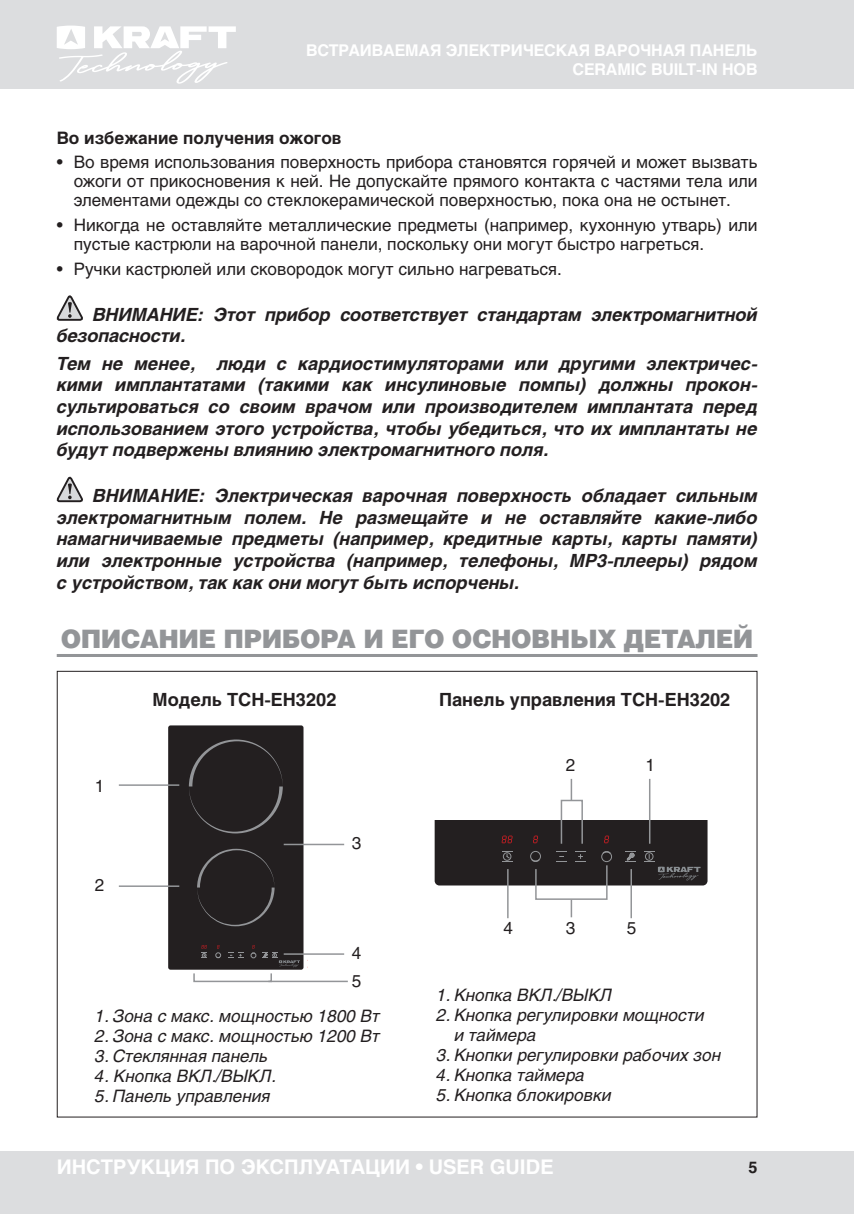
<style>
.page{position:relative;width:854px;height:1214px;background:#fff}
.page>*{position:absolute;margin:0;border:0;box-sizing:border-box;transform-origin:0 0}
.t1{font:25.4px "Helios Black C";letter-spacing:-.02em;color:#939598}
.t2{font:700 20px "Helios";color:#fff}
.t3{font:italic 700 18px/21.6px "Helios";color:#231f20;text-align:justify}
.t4{font:700 18px "Helios";color:#231f20}
.t5{font:17px/19px "Helios";color:#231f20;text-align:justify}
.t6{font:italic 17px/20px "Helios";color:#231f20}
.t7{font:700 17px "Helios";color:#231f20}
.t8{font:700 16px/19.2px "Helios";letter-spacing:-.01em;color:#fff;text-align:right}
.t9{font:700 16px "Helios";color:#231f20}
</style>
<div class="page">
<div style="left:0;top:0;width:853px;height:88px;background:#dcdddf"></div>
<div style="left:0;top:1151px;width:853px;height:62px;background:#dcdddf"></div>
<svg style="left:57px;top:26px;width:179px;height:58px"></svg>
<svg style="left:56px;top:295px;width:27px;height:26px"></svg>
<svg style="left:56px;top:476px;width:27px;height:27px"></svg>
<hr style="left:57px;top:654px;width:700px;height:3px;background:#939598">
<div style="left:168px;top:725px;width:135px;height:244px;background:#231f20;border-radius:2px"></div>
<svg style="left:197px;top:848px;width:77px;height:78px"></svg>
<svg style="left:189px;top:739px;width:94px;height:94px"></svg>
<svg style="left:228px;top:952px;width:15px;height:6px"></svg>
<svg style="left:215px;top:945px;width:6px;height:12px"></svg>
<svg style="left:201px;top:945px;width:6px;height:13px"></svg>
<svg style="left:251px;top:945px;width:5px;height:12px"></svg>
<svg style="left:262px;top:952px;width:38px;height:15px"></svg>
<hr style="left:119px;top:784px;width:60px;height:1px;background:#939598">
<hr style="left:283px;top:843px;width:61px;height:2px;background:#939598">
<hr style="left:283px;top:953px;width:61px;height:1px;background:#939598">
<hr style="left:119px;top:885px;width:60px;height:1px;background:#939598">
<div style="left:193px;top:972px;width:79px;height:10px;border:2px solid #939598"></div>
<hr style="left:268px;top:980px;width:80px;height:2px;background:#939598">
<hr style="left:648px;top:778px;width:2px;height:65px;background:#939598">
<hr style="left:507px;top:869px;width:1px;height:49px;background:#939598">
<hr style="left:630px;top:869px;width:1px;height:49px;background:#939598">
<div style="left:560px;top:799px;width:22px;height:45px;border:2px solid #939598"></div>
<hr style="left:570px;top:778px;width:2px;height:22px;background:#939598">
<svg style="left:434px;top:820px;width:273px;height:97px"></svg>
<p class="t8" style="left:306px;top:40px;width:453px">ВСТРАИВАЕМАЯ ЭЛЕКТРИЧЕСКАЯ ВАРОЧНАЯ ПАНЕЛЬ<br>CERAMIC BUILT-IN HOB</p>
<p class="t7" style="left:57px;top:128px;width:286px">Во избежание получения ожогов</p>
<p class="t5" style="left:74px;top:153px;width:685px;text-indent:-17px">• Во время использования поверхность прибора становятся горячей и может вызвать ожоги от прикосновения к ней. Не допускайте прямого контакта с частями тела или элементами одежды со стеклокерамической поверхностью, пока она не остынет.</p>
<p class="t5" style="left:74px;top:215px;width:685px;text-indent:-17px">• Никогда не оставляйте металлические предметы (например, кухонную утварь) или пустые кастрюли на варочной панели, поскольку они могут быстро нагреться.</p>
<p class="t5" style="left:57px;top:259px;width:506px">• Ручки кастрюлей или сковородок могут сильно нагреваться.</p>
<p class="t3" style="left:57px;top:303px;width:702px;text-indent:36px">ВНИМА НИЕ: Этот прибор соответствует стандартам электромагнитной безопасности.</p>
<p class="t3" style="left:57px;top:352px;width:702px">Тем не менее, люди с кардиостимуляторами или другими электричес&shy;кими имплантатами (такими как инсулиновые помпы) должны прокон&shy;сультироваться со своим врачом или производителем имплантата перед использованием этого устройства, чтобы убедиться, что их имплантаты не будут подвержены влиянию электромагнитного поля.</p>
<p class="t3" style="left:57px;top:485px;width:702px;text-indent:36px">ВНИМА НИЕ: Электрическая варочная поверхность обладает сильным электромагнитным полем. Не размещайте и не оставляйте какие-либо намагничиваемые предметы (например, кредитные карты, карты памяти) или электронные устройства (например, телефоны, MP3-плееры) рядом с устройством, так как они могут быть испорчены.</p>
<h1 class="t1" style="left:61px;top:623px;width:694px">ОПИСАНИЕ ПРИБОРА И ЕГО ОСНОВНЫХ ДЕТАЛЕЙ</h1>
<p class="t4" style="left:152px;top:689px;width:185px">Модель TCH-EH3202</p>
<p class="t4" style="left:439px;top:689px;width:293px">Панель управления TCH-EH3202</p>
<p class="t5" style="left:95px;top:776px;width:11px">1</p>
<p class="t5" style="left:95px;top:875px;width:11px">2</p>
<p class="t5" style="left:351px;top:833px;width:11px">3</p>
<p class="t5" style="left:351px;top:943px;width:11px">4</p>
<p class="t5" style="left:351px;top:970px;width:11px">5</p>
<p class="t6" style="left:95px;top:1005px;width:286px">1. Зона с макс. мощностью 1800 Вт</p>
<p class="t6" style="left:95px;top:1025px;width:286px">2. Зона с макс. мощностью 1200 Вт</p>
<p class="t6" style="left:95px;top:1045px;width:175px">3. Стеклянная панель</p>
<p class="t6" style="left:95px;top:1065px;width:183px">4. Кнопка ВКЛ./ВЫКЛ.</p>
<p class="t6" style="left:95px;top:1085px;width:177px">5. Панель управления</p>
<p class="t5" style="left:565px;top:754px;width:11px">2</p>
<p class="t5" style="left:645px;top:754px;width:11px">1</p>
<p class="t5" style="left:503px;top:918px;width:11px">4</p>
<p class="t5" style="left:565px;top:918px;width:11px">3</p>
<p class="t5" style="left:626px;top:918px;width:11px">5</p>
<p class="t6" style="left:436px;top:984px;width:177px">1. Кнопка ВКЛ./ВЫКЛ</p>
<p class="t6" style="left:454px;top:1004px;width:252px;text-indent:-18px">2. Кнопка регулировки мощности и таймера</p>
<p class="t6" style="left:436px;top:1044px;width:286px">3. Кнопки регулировки рабочих зон</p>
<p class="t6" style="left:436px;top:1064px;width:150px">4. Кнопка таймера</p>
<p class="t6" style="left:436px;top:1084px;width:176px">5. Кнопка блокировки</p>
<p class="t2" style="left:57px;top:1155px;width:498px">ИНСТРУКЦИЯ ПО ЭКСПЛУАТАЦИИ • USER GUIDE</p>
<p class="t9" style="left:748px;top:1157px;width:10px">5</p>
</div>
